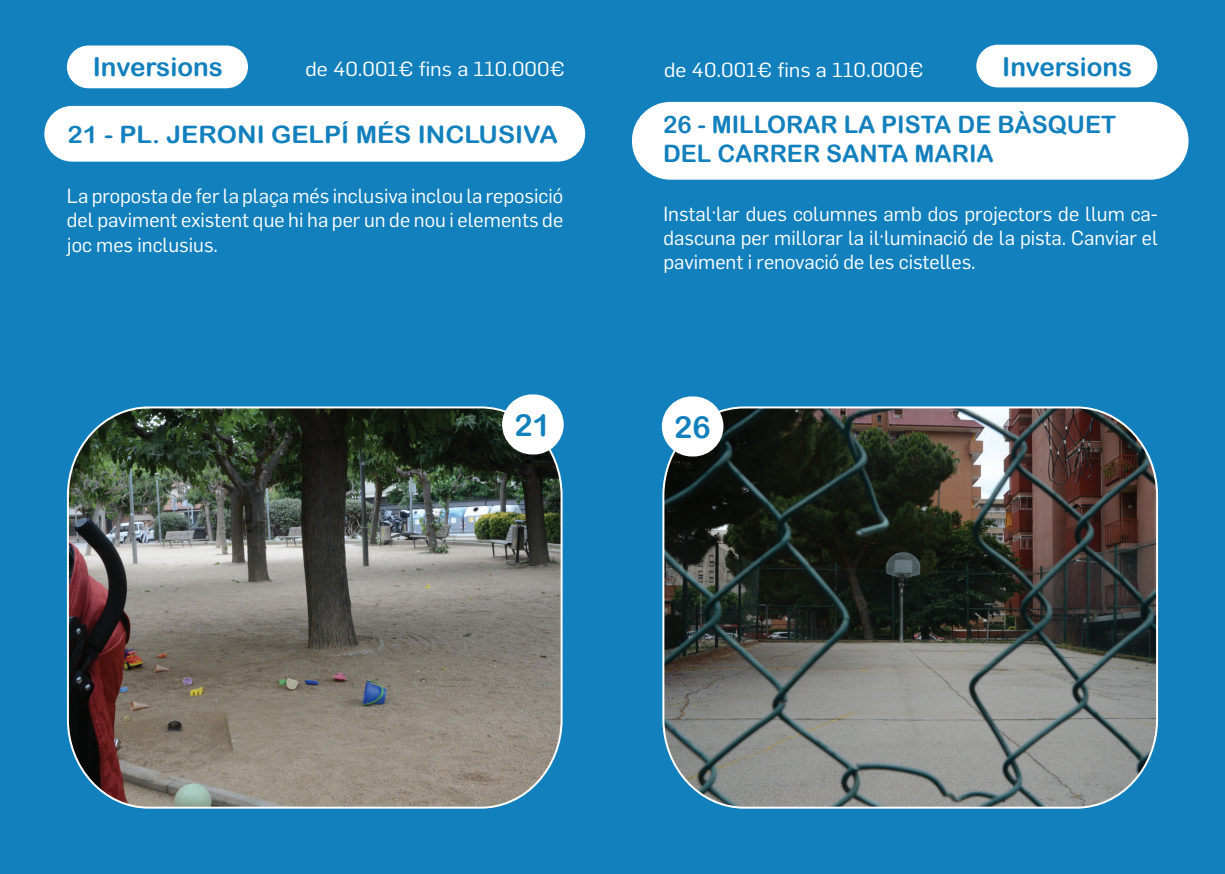
<style>
.page{position:relative;width:1225px;height:874px;background:#fff}
.page>*{position:absolute;margin:0;border:0;box-sizing:border-box;transform-origin:0 0}
.t1{font:30.6px "Arial Rounded MT Bold";color:#1280bd}
.t2{font:26px "Arial Rounded MT Bold";color:#1280bd}
.t3{font:24px/28.8px "Arial Rounded MT Bold";color:#1280bd}
.t4{font:24px "Arial Rounded MT Bold";color:#1280bd;scale:1.07 1}
.t5{font:20px/24px "Flama";color:#fff;text-align:justify}
.t6{font:20px "Flama";color:#fff;scale:1.07 1}
</style>
<div class="page">
<div style="left:0;top:0;width:1225px;height:873px;background:#1280bd"></div>
<div style="left:44px;top:106px;width:541px;height:55px;background:#fff;border-radius:28px"></div>
<img style="left:663px;top:407px;width:492px;height:400px">
<div style="left:632px;top:102px;width:556px;height:77px;background:#fff;border-radius:39px"></div>
<div style="left:662px;top:396px;width:61px;height:60px;background:#fff;border-radius:30px"></div>
<div style="left:67px;top:45px;width:181px;height:43px;background:#fff;border-radius:21px"></div>
<div style="left:976px;top:45px;width:181px;height:42px;background:#fff;border-radius:21px"></div>
<img style="left:70px;top:407px;width:491px;height:400px">
<div style="left:502px;top:394px;width:62px;height:60px;background:#fff;border-radius:30px"></div>
<h2 class="t2" style="left:93px;top:52px;width:132px">Inversions</h2>
<p class="t6" style="left:305px;top:55px;width:244px">de 40.001€ fins a 110.000€</p>
<h2 class="t2" style="left:1002px;top:51px;width:132px">Inversions</h2>
<p class="t6" style="left:664px;top:56px;width:244px">de 40.001€ fins a 110.000€</p>
<p class="t4" style="left:68px;top:120px;width:460px">21 - PL. JERONI GELPÍ MÉS INCLUSIVA</p>
<p class="t5" style="left:67px;top:183px;width:498px">La proposta de fer la plaça més inclusiva inclou la reposició del paviment existent que hi ha per un de nou i elements de joc mes inclusius.</p>
<h1 class="t1" style="left:514px;top:406px;width:38px">21</h1>
<p class="t3" style="left:663px;top:110px;width:454px">26 - MILLORAR LA PISTA DE BÀSQUET<br>DEL CARRER SANTA MARIA</p>
<p class="t5" style="left:663px;top:201px;width:496px">Instal·lar dues columnes amb dos projectors de llum ca&shy;dascuna per millorar la il·luminació de la pista. Canviar el paviment i renovació de les cistelles.</p>
<h1 class="t1" style="left:674px;top:408px;width:38px">26</h1>
</div>
